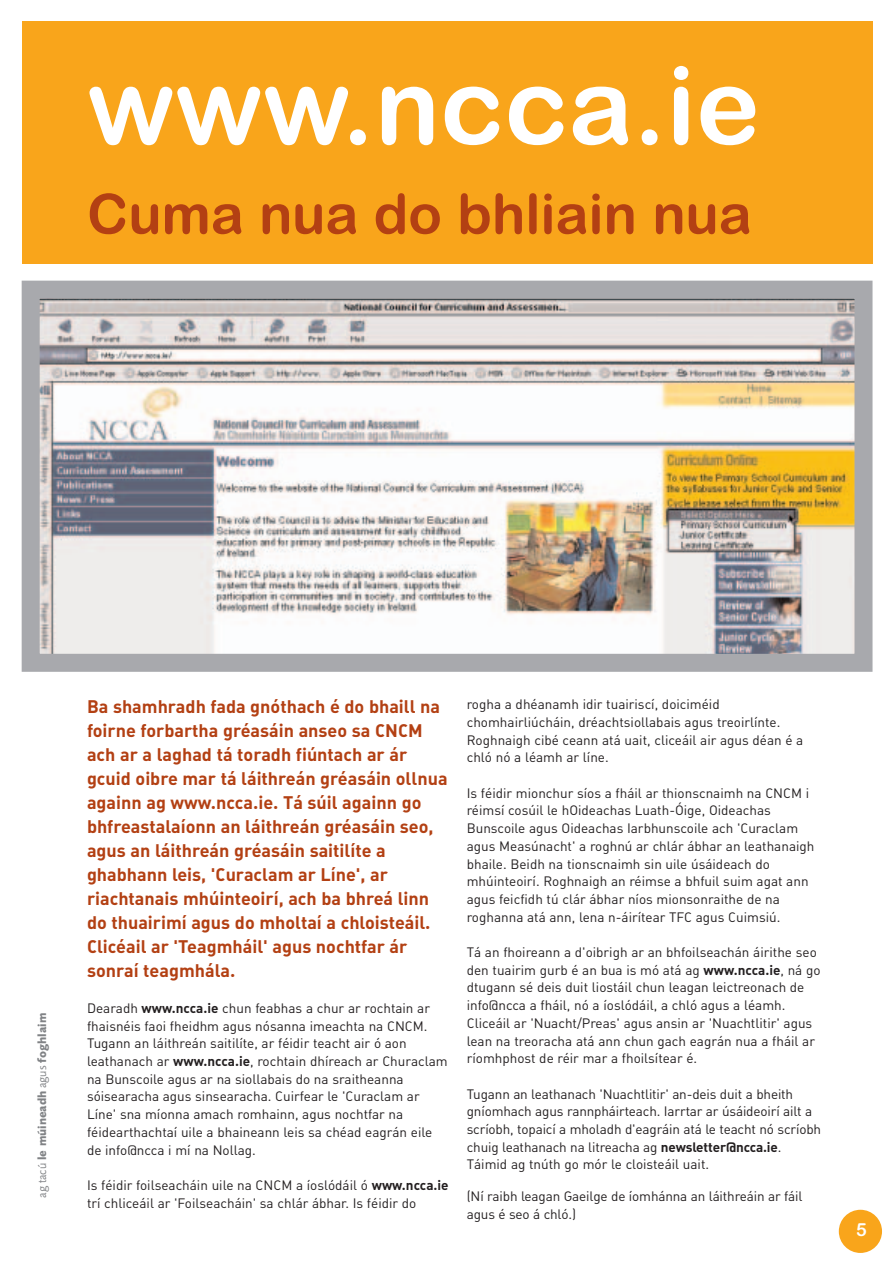
<style>
.page{position:relative;width:893px;height:1263px;background:#fff}
.page>*{position:absolute;margin:0;border:0;box-sizing:border-box;transform-origin:0 0}
.t1{font:108px "Arial Rounded MT Bold";color:#fff}
.t2{font:55.5px "Arial Rounded MT Bold";color:#b34013}
.t3{font:18px/24px "DIN Bold Alternate";color:#b34013}
.t4{font:18px "Arial Rounded MT Bold";color:#fff}
.t5{font:13.5px/17.7px "DIN Regular Alternate";color:#231f20}
.t6{font:700 12px "Foundry Sans";color:#808285}
.s1{font-weight:400}
.s2{font-family:"DIN Bold Alternate"}
</style>
<div class="page">
<div style="left:838px;top:1210px;width:44px;height:43px;background:#f9a51b;border-radius:50%"></div>
<div style="left:22px;top:21px;width:850px;height:243px;background:#f9a51b"></div>
<img style="left:41px;top:300px;width:812px;height:353px">
<div style="left:22px;top:281px;width:850px;height:391px;border:18px solid #a8a9ad"></div>
<h1 class="t1" style="left:87px;top:65px;width:674px">www.ncca.ie</h1>
<h2 class="t2" style="left:87px;top:193px;width:666px">Cuma nua do bhliain nua</h2>
<p class="t6" style="left:38px;top:1198px;width:186px;rotate:-90deg"><span class="s1">ag tacú</span> le múineadh <span class="s1">agus</span> foghlaim</p>
<p class="t3" style="left:87px;top:696px;width:362px">Ba shamhradh fada gnóthach é do bhaill na foirne forbartha gréasáin anseo sa CNCM ach ar a laghad tá toradh fiúntach ar ár gcuid oibre mar tá láithreán gréasáin ollnua againn ag www.ncca.ie. Tá súil againn go bhfreastalaíonn an láithreán gréasáin seo, agus an láithreán gréasáin saitilíte a ghabhann leis, 'Curaclam ar Líne', ar riachtanais mhúinteoirí, ach ba bhreá linn do thuairimí agus do mholtaí a chloisteáil.<br>Clicéail ar 'Teagmháil' agus nochtfar ár sonraí teagmhála.</p>
<p class="t5" style="left:87px;top:1001px;width:362px">Dearadh <span class="s2">www.ncca.ie</span> chun feabhas a chur ar rochtain ar fhaisnéis faoi fheidhm agus nósanna imeachta na CNCM.<br>Tugann an láithreán saitilíte, ar féidir teacht air ó aon leathanach ar <span class="s2">www.ncca.ie</span>, rochtain dhíreach ar Churaclam na Bunscoile agus ar na siollabais do na sraitheanna sóisearacha agus sinsearacha. Cuirfear le 'Curaclam ar Líne' sna míonna amach romhainn, agus nochtfar na féidearthachtaí uile a bhaineann leis sa chéad eagrán eile de info@ncca i mí na Nollag.</p>
<p class="t5" style="left:87px;top:1178px;width:363px">Is féidir foilseacháin uile na CNCM a íoslódáil ó <span class="s2">www.ncca.ie </span>trí chliceáil ar 'Foilseacháin' sa chlár ábhar. Is féidir do</p>
<p class="t5" style="left:466px;top:697px;width:338px">rogha a dhéanamh idir tuairiscí, doiciméid chomhairliúcháin, dréachtsiollabais agus treoirlínte.<br>Roghnaigh cibé ceann atá uait, cliceáil air agus déan é a chló nó a léamh ar líne.</p>
<p class="t5" style="left:466px;top:786px;width:349px">Is féidir mionchur síos a fháil ar thionscnaimh na CNCM i réimsí cosúil le hOideachas Luath-Óige, Oideachas Bunscoile agus Oideachas Iarbhunscoile ach 'Curaclam agus Measúnacht' a roghnú ar chlár ábhar an leathanaigh bhaile. Beidh na tionscnaimh sin uile úsáideach do mhúinteoirí. Roghnaigh an réimse a bhfuil suim agat ann agus feicfidh tú clár ábhar níos mionsonraithe de na roghanna atá ann, lena n-áirítear TFC agus Cuimsiú.</p>
<p class="t5" style="left:466px;top:945px;width:355px">Tá an fhoireann a d'oibrigh ar an bhfoilseachán áirithe seo den tuairim gurb é an bua is mó atá ag <span class="s2">www.ncca.ie</span>, ná go dtugann sé deis duit liostáil chun leagan leictreonach de info@ncca a fháil, nó a íoslódáil, a chló agus a léamh.<br>Cliceáil ar 'Nuacht/Preas' agus ansin ar 'Nuachtlitir' agus lean na treoracha atá ann chun gach eagrán nua a fháil ar ríomhphost de réir mar a fhoilsítear é.</p>
<p class="t5" style="left:466px;top:1087px;width:356px">Tugann an leathanach 'Nuachtlitir' an-deis duit a bheith gníomhach agus rannpháirteach. Iarrtar ar úsáideoirí ailt a scríobh, topaicí a mholadh d'eagráin atá le teacht nó scríobh chuig leathanach na litreacha ag <span class="s2">newsletter@ncca.ie</span>.<br>Táimid ag tnúth go mór le cloisteáil uait.</p>
<p class="t5" style="left:466px;top:1189px;width:337px">(Ní raibh leagan Gaeilge de íomhánna an láithreáin ar fáil agus é seo á chló.)</p>
<h3 class="t4" style="left:856px;top:1223px;width:12px">5</h3>
</div>
